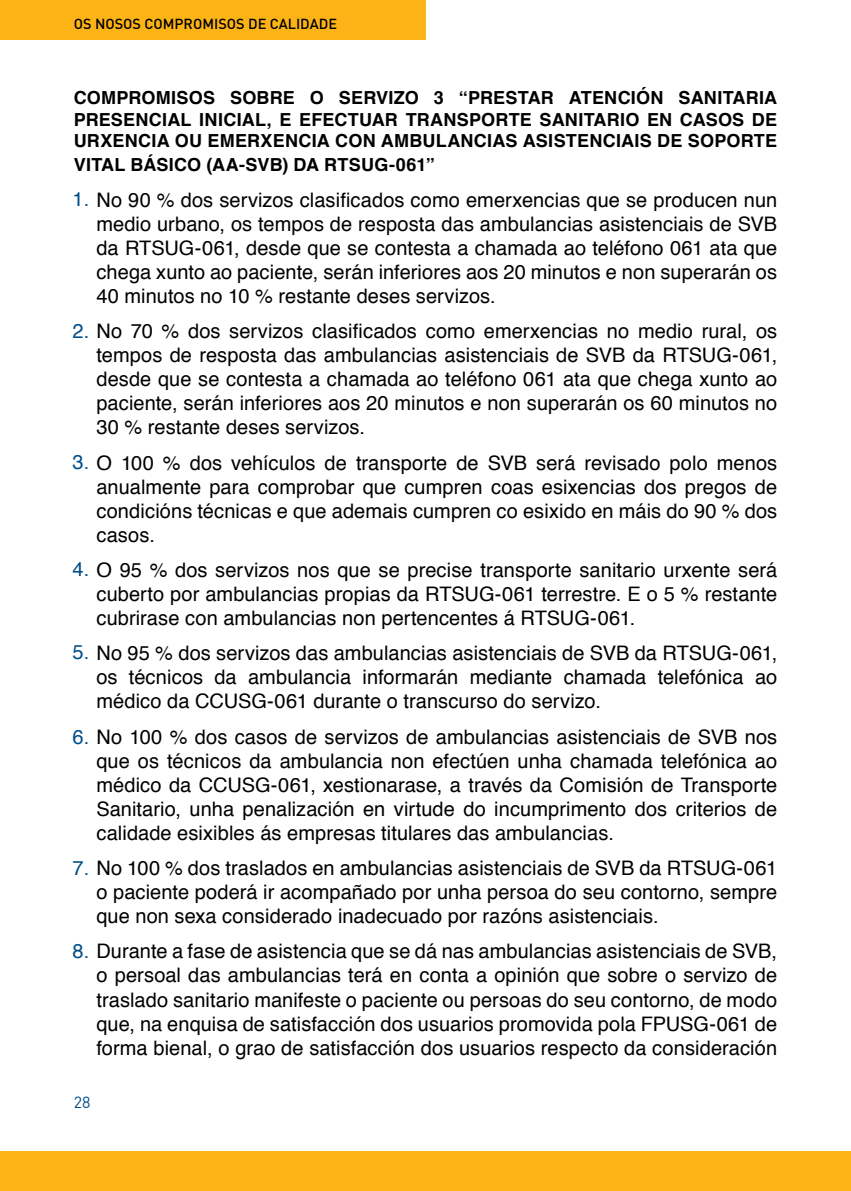
<style>
.page{position:relative;width:851px;height:1191px;background:#fff}
.page>*{position:absolute;margin:0;border:0;box-sizing:border-box;transform-origin:0 0}
.t1{font:20px/24px "Helvetica";letter-spacing:.005em;color:#000;text-align:justify}
.t2{font:700 18px/21.6px "Helvetica";letter-spacing:.015em;color:#000;text-align:justify}
.t3{font:16px "DIN";color:#004e89}
.t4{font:500 14.4px "DIN";color:#000}
.s1{color:#004e89}
</style>
<div class="page">
<div style="left:0;top:1151px;width:850px;height:40px;background:#fcb316"></div>
<div style="left:0;top:0;width:425px;height:40px;background:#fcb316"></div>
<p class="t4" style="left:74px;top:14px;width:265px">OS NOSOS COMPROMISOS DE CALIDADE</p>
<p class="t2" style="left:74px;top:87px;width:705px">COMPROMISOS SOBRE O SERVIZO 3 “PRESTAR ATENCIÓN SANITARIA PRESENCIAL INICIAL, E EFECTUAR TRANSPORTE SANITARIO EN CASOS DE URXENCIA OU EMERXENCIA CON AMBULANCIAS ASISTENCIAIS DE SOPORTE</p>
<p class="t2" style="left:74px;top:155px;width:362px">VITAL BÁSICO (AA-SVB) DA RTSUG-061”</p>
<p class="t1" style="left:96px;top:188px;width:682px;text-indent:-24px"><span class="s1">1.</span> No 90 % dos servizos clasificados como emerxencias que se producen nun medio urbano, os tempos de resposta das ambulancias asistenciais de SVB da RTSUG-061, desde que se contesta a chamada ao teléfono 061 ata que chega xunto ao paciente, serán inferiores aos 20 minutos e non superarán os 40 minutos no 10 % restante deses servizos.</p>
<p class="t1" style="left:96px;top:320px;width:682px;text-indent:-24px"><span class="s1">2.</span> No 70 % dos servizos clasificados como emerxencias no medio rural, os tempos de resposta das ambulancias asistenciais de SVB da RTSUG-061, desde que se contesta a chamada ao teléfono 061 ata que chega xunto ao paciente, serán inferiores aos 20 minutos e non superarán os 60 minutos no 30 % restante deses servizos.</p>
<p class="t1" style="left:96px;top:451px;width:682px;text-indent:-24px"><span class="s1">3.</span> O 100 % dos vehículos de transporte de SVB será revisado polo menos anualmente para comprobar que cumpren coas esixencias dos pregos de condicións técnicas e que ademais cumpren co esixido en máis do 90 % dos casos.</p>
<p class="t1" style="left:96px;top:558px;width:682px;text-indent:-24px"><span class="s1">4.</span> O 95 % dos servizos nos que se precise transporte sanitario urxente será cuberto por ambulancias propias da RTSUG-061 terrestre. E o 5 % restante cubrirase con ambulancias non pertencentes á RTSUG-061.</p>
<p class="t1" style="left:96px;top:642px;width:682px;text-indent:-24px"><span class="s1">5.</span> No 95 % dos servizos das ambulancias asistenciais de SVB da RTSUG-061, os técnicos da ambulancia informarán mediante chamada telefónica ao médico da CCUSG-061 durante o transcurso do servizo.</p>
<p class="t1" style="left:96px;top:725px;width:682px;text-indent:-24px"><span class="s1">6.</span> No 100 % dos casos de servizos de ambulancias asistenciais de SVB nos que os técnicos da ambulancia non efectúen unha chamada telefónica ao médico da CCUSG-061, xestionarase, a través da Comisión de Transporte Sanitario, unha penalización en virtude do incumprimento dos criterios de calidade esixibles ás empresas titulares das ambulancias.</p>
<p class="t1" style="left:96px;top:856px;width:682px;text-indent:-24px"><span class="s1">7.</span> No 100 % dos traslados en ambulancias asistenciais de SVB da RTSUG-061 o paciente poderá ir acompañado por unha persoa do seu contorno, sempre que non sexa considerado inadecuado por razóns asistenciais.</p>
<p class="t1" style="left:96px;top:940px;width:682px;text-indent:-24px"><span class="s1">8.</span> Durante a fase de asistencia que se dá nas ambulancias asistenciais de SVB, o persoal das ambulancias terá en conta a opinión que sobre o servizo de traslado sanitario manifeste o paciente ou persoas do seu contorno, de modo que, na enquisa de satisfacción dos usuarios promovida pola FPUSG-061 de forma bienal, o grao de satisfacción dos usuarios respecto da consideración</p>
<p class="t3" style="left:74px;top:1092px;width:18px">28</p>
</div>
